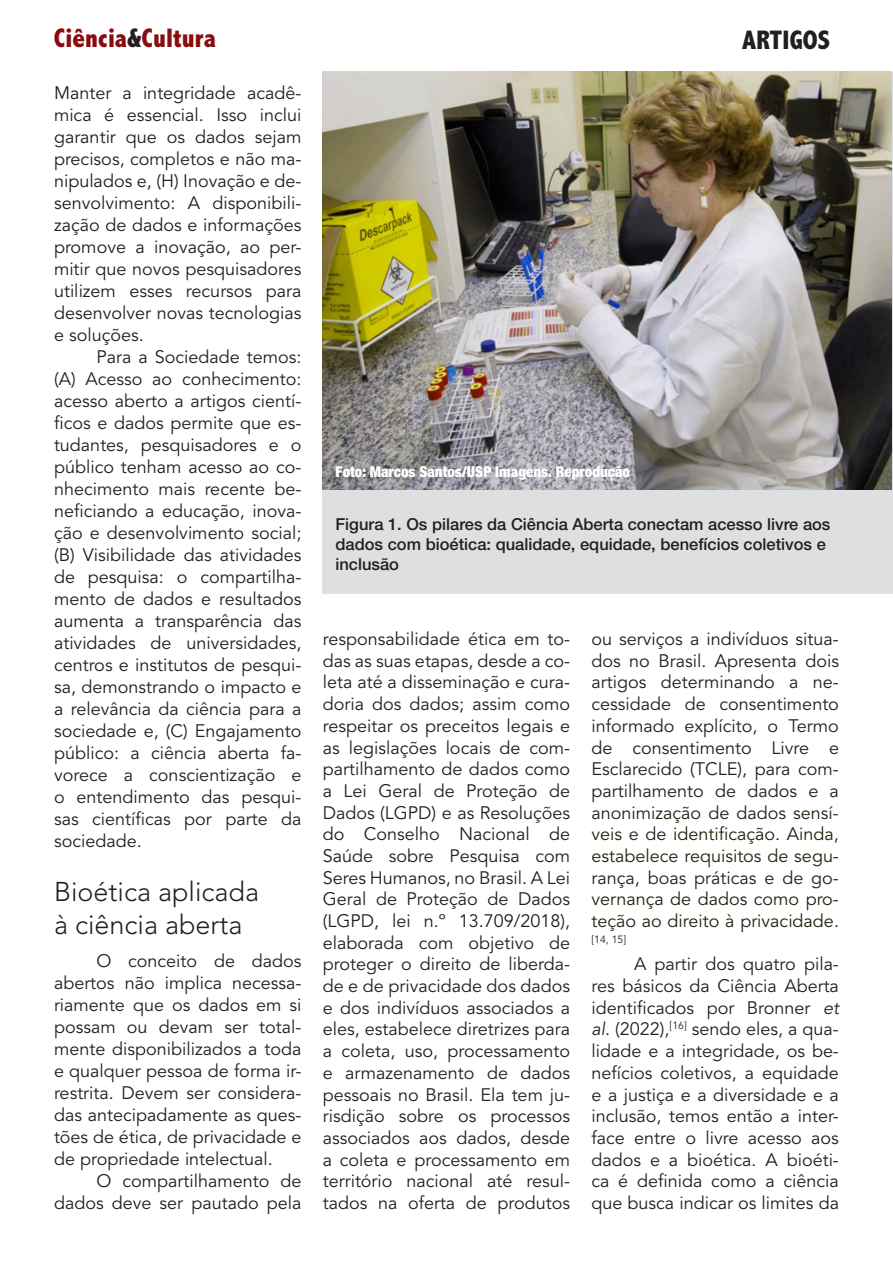
<style>
.page{position:relative;width:893px;height:1263px;background:#fff}
.page>*{position:absolute;margin:0;border:0;box-sizing:border-box;transform-origin:0 0}
.Subtitulo{font:300 27px/32.8px "Avenir LT Pro";color:#231f20}
.t1{font:800 condensed 27px "Abadi MT Pro";color:#890c0f}
.t2{font:800 condensed 27px "Abadi MT Pro";color:#231f20}
.t3{font:18px/21.8px "Avenir LT Pro";color:#231f20;text-align:justify}
.Legenda_Imagem{font:500 16.5px/19.8px "Helvetica Neue LT Pro";color:#231f20}
.Creditos_imagem{font:900 condensed 15px "Helvetica Neue LT Pro";color:#fff}
.t4{font:10.5px "Avenir LT Pro";color:#1f2612}
.s1{color:#231f20}
.s2{color:#1f2612}
.s3{font-style:italic}
</style>
<div class="page">
<div style="left:323px;top:72px;width:570px;height:521px;background:#dedfe0"></div>
<img style="left:323px;top:72px;width:569px;height:417px">
<h1 class="t1" style="left:54px;top:23px;width:164px">Ciência<span class="s1">&amp;</span>Cultura</h1>
<h1 class="t2" style="left:742px;top:25px;width:89px">ARTIGOS</h1>
<p class="t3" style="left:54px;top:82px;width:249px">Manter a integridade acadê&shy;mica é essencial. Isso inclui garantir que os dados sejam precisos, completos e não ma&shy;nipulados e, (H) Inovação e de&shy;senvolvimento: A disponibili&shy;zação de dados e informações promove a inovação, ao per&shy;mitir que novos pesquisadores utilizem esses recursos para desenvolver novas tecnologias e soluções.</p>
<p class="t3" style="left:54px;top:346px;width:249px;text-indent:43px">Para a Sociedade temos: (A) Acesso ao conhecimento: acesso aberto a artigos cientí&shy;ficos e dados permite que es&shy;tudantes, pesquisadores e o público tenham acesso ao co&shy;nhecimento mais recente be&shy;neficiando a educação, inova&shy;ção e desenvolvimento social; (B) Visibilidade das atividades de pesquisa: o compartilha&shy;mento de dados e resultados aumenta a transparência das atividades de universidades, centros e institutos de pesqui&shy;sa, demonstrando o impacto e a relevância da ciência para a sociedade e, (C) Engajamento público: a ciência aberta fa&shy;vorece a conscientização e o entendimento das pesqui&shy;sas científicas por parte da sociedade.</p>
<p class="Subtitulo" style="left:54px;top:875px;width:207px">Bioética aplicada à ciência aberta</p>
<p class="t3" style="left:54px;top:950px;width:249px;text-indent:43px">O conceito de dados abertos não implica necessa&shy;riamente que os dados em si possam ou devam ser total&shy;mente disponibilizados a toda e qualquer pessoa de forma ir&shy;restrita. Devem ser considera&shy;das antecipadamente as ques&shy;tões de ética, de privacidade e de propriedade intelectual.</p>
<p class="t3" style="left:54px;top:1170px;width:249px;text-align:right">O compartilhamento de dados deve ser pautado pela</p>
<p class="Creditos_imagem" style="left:335px;top:463px;width:296px">Foto: Marcos Santos/USP Imagens. Reprodução</p>
<p class="Legenda_Imagem" style="left:335px;top:514px;width:496px">Figura 1. Os pilares da Ciência Aberta conectam acesso livre aos dados com bioética: qualidade, equidade, benefícios coletivos e inclusão</p>
<p class="t3" style="left:323px;top:628px;width:249px">responsabilidade ética em to&shy;das as suas etapas, desde a co&shy;leta até a disseminação e cura&shy;doria dos dados; assim como respeitar os preceitos legais e as legislações locais de com&shy;partilhamento de dados como a Lei Geral de Proteção de Dados (LGPD) e as Resoluções do Conselho Nacional de Saúde sobre Pesquisa com Seres Humanos, no Brasil. A Lei Geral de Proteção de Dados (LGPD, lei n.º 13.709/2018), elaborada com objetivo de proteger o direito de liberda&shy;de e de privacidade dos dados e dos indivíduos associados a eles, estabelece diretrizes para a coleta, uso, processamento e armazenamento de dados pessoais no Brasil. Ela tem ju&shy;risdição sobre os processos associados aos dados, desde a coleta e processamento em território nacional até resul&shy;tados na oferta de produtos</p>
<p class="t3" style="left:591px;top:628px;width:249px">ou serviços a indivíduos situa&shy;dos no Brasil. Apresenta dois artigos determinando a ne&shy;cessidade de consentimento informado explícito, o Termo de consentimento Livre e Esclarecido (TCLE), para com&shy;partilhamento de dados e a <span class="s2">anonimização de dados sensí&shy;veis e de identificação. Ainda, estabelece requisitos de segu&shy;rança, boas práticas e de go&shy;vernança de dados como pro&shy;teção ao direito à privacidade.</span></p>
<p class="t4" style="left:591px;top:933px;width:36px">[14, 15]</p>
<p class="t3" style="left:591px;top:954px;width:249px;text-indent:43px">A partir dos quatro pila&shy;res básicos da Ciência Aberta identificados por Bronner <span class="s3">et al</span>. (2022),<sup>[16]</sup> sendo eles, a qua&shy;lidade e a integridade, os be&shy;nefícios coletivos, a equidade e a justiça e a diversidade e a inclusão, temos então a inter&shy;face entre o livre acesso aos dados e a bioética. A bioéti&shy;ca é definida como a ciência que busca indicar os limites da</p>
</div>
